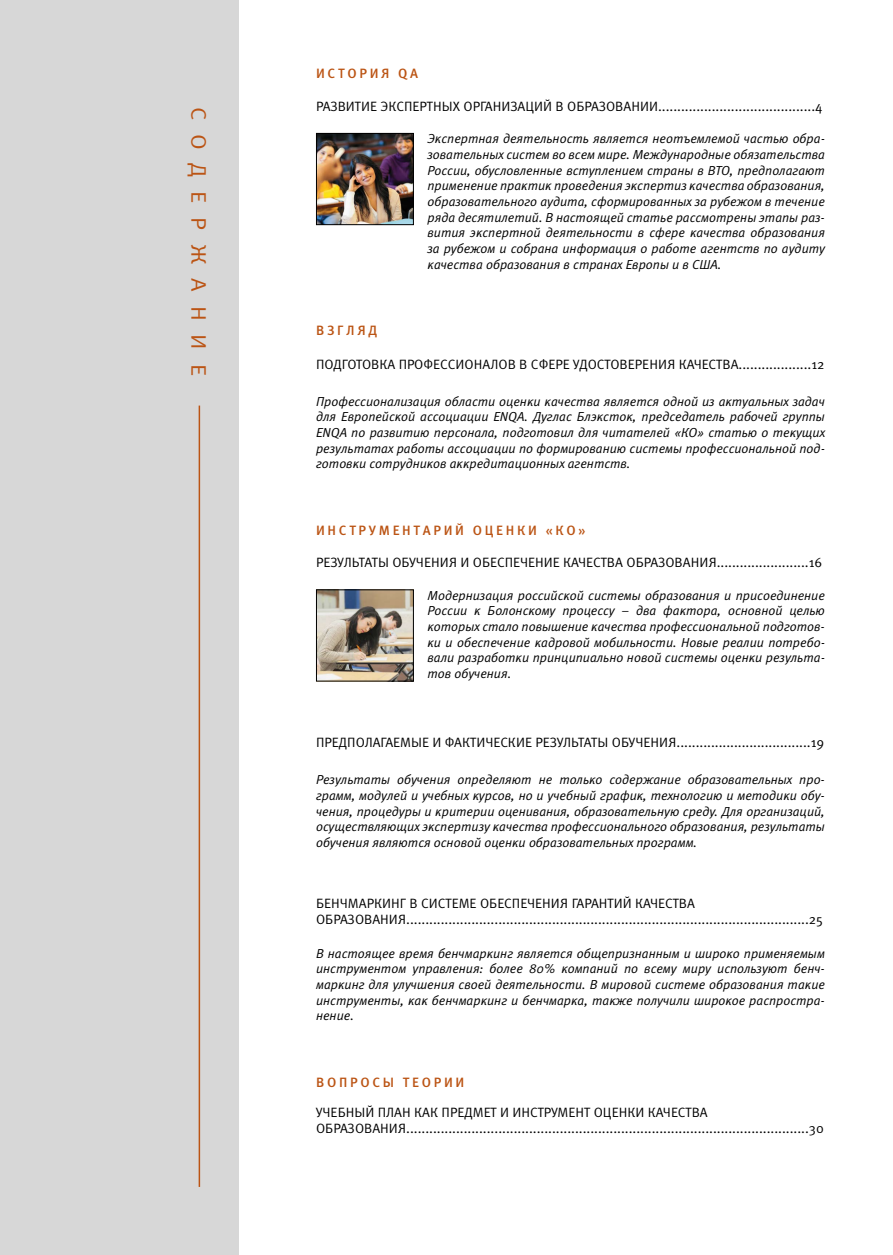
<style>
.page{position:relative;width:893px;height:1255px;background:#fff}
.page>*{position:absolute;margin:0;border:0;box-sizing:border-box;transform-origin:0 0}
.t1{font:21px "Meta Pro";letter-spacing:.6em;color:#bb5414;scale:1.1 1}
.t2{font:13.5px/16.2px "Meta Pro";color:#000}
.t3{font:500 13.5px "Meta Pro";letter-spacing:.2em;color:#bb5414}
.t4{font:italic 13.05px/15.6px "Meta Normal C";color:#000;text-align:justify}
</style>
<div class="page">
<div style="left:0;top:0;width:238px;height:1254px;background:#d7d7d7"></div>
<img style="left:318px;top:135px;width:94px;height:88px">
<div style="left:316px;top:133px;width:98px;height:92px;border:1px solid #000"></div>
<img style="left:318px;top:591px;width:94px;height:88px">
<div style="left:316px;top:589px;width:98px;height:92px;border:1px solid #000"></div>
<hr style="left:199px;top:405px;width:1px;height:781px;background:#bb5414">
<h1 class="t1" style="left:212px;top:106px;width:246px;rotate:90deg">СОДЕРЖАНИЕ</h1>
<p class="t3" style="left:316px;top:65px;width:104px">ИСТОРИЯ QA</p>
<p class="t2" style="left:316px;top:98px;width:508px">РАЗВИТИЕ ЭКСПЕРТНЫХ ОРГАНИЗАЦИЙ В ОБРАЗОВАНИИ.........................................4</p>
<p class="t4" style="left:427px;top:131px;width:399px">Экспертная деятельность является неотъемлемой частью обра&shy;зовательных систем во всем мире. Международные обязательства России, обусловленные вступлением страны в ВТО, предполагают применение практик проведения экспертиз качества образования, образовательного аудита, сформированных за рубежом в течение ряда десятилетий. В настоящей статье рассмотрены этапы раз&shy;вития экспертной деятельности в сфере качества образования за рубежом и собрана информация о работе агентств по аудиту качества образования в странах Европы и в США.</p>
<p class="t3" style="left:316px;top:322px;width:63px">ВЗГЛЯД</p>
<p class="t2" style="left:316px;top:356px;width:510px">ПОДГОТОВКА ПРОФЕССИОНАЛОВ В СФЕРЕ УДОСТОВЕРЕНИЯ КАЧЕСТВА...................12</p>
<p class="t4" style="left:316px;top:393px;width:510px">Профессионализация области оценки качества является одной из актуальных задач для Европейской ассоциации ENQA. Дуглас Блэксток, председатель рабочей группы ENQA по развитию персонала, подготовил для читателей «КО» статью о текущих результатах работы ассоциации по формированию системы профессиональной под&shy;готовки сотрудников аккредитационных агентств.</p>
<p class="t3" style="left:316px;top:521px;width:271px">ИНСТРУМЕНТАРИЙ ОЦЕНКИ «КО»</p>
<p class="t2" style="left:316px;top:554px;width:508px">РЕЗУЛЬТАТЫ ОБУЧЕНИЯ И ОБЕСПЕЧЕНИЕ КАЧЕСТВА ОБРАЗОВАНИЯ........................16</p>
<p class="t4" style="left:427px;top:587px;width:399px">Модернизация российской системы образования и присоединение России к Болонскому процессу – два фактора, основной целью которых стало повышение качества профессиональной подготов&shy;ки и обеспечение кадровой мобильности. Новые реалии потребо&shy;вали разработки принципиально новой системы оценки результа&shy;тов обучения.</p>
<p class="t2" style="left:316px;top:735px;width:510px">ПРЕДПОЛАГАЕМЫЕ И ФАКТИЧЕСКИЕ РЕЗУЛЬТАТЫ ОБУЧЕНИЯ...................................19</p>
<p class="t4" style="left:316px;top:772px;width:510px">Результаты обучения определяют не только содержание образовательных про&shy;грамм, модулей и учебных курсов, но и учебный график, технологию и методики обу&shy;чения, процедуры и критерии оценивания, образовательную среду. Для организаций, осуществляющих экспертизу качества профессионального образования, результаты обучения являются основой оценки образовательных программ.</p>
<p class="t2" style="left:316px;top:895px;width:508px">БЕНЧМАРКИНГ В СИСТЕМЕ ОБЕСПЕЧЕНИЯ ГАРАНТИЙ КАЧЕСТВА<br>ОБРАЗОВАНИЯ.........................................................................................................25</p>
<p class="t4" style="left:316px;top:945px;width:510px">В настоящее время бенчмаркинг является общепризнанным и широко применяемым инструментом управления: более 80% компаний по всему миру используют бенч&shy;маркинг для улучшения своей деятельности. В мировой системе образования такие инструменты, как бенчмаркинг и бенчмарка, также получили широкое распростра&shy;нение.</p>
<p class="t3" style="left:316px;top:1073px;width:150px">ВОПРОСЫ ТЕОРИИ</p>
<p class="t2" style="left:316px;top:1104px;width:509px">УЧЕБНЫЙ ПЛАН КАК ПРЕДМЕТ И ИНСТРУМЕНТ ОЦЕНКИ КАЧЕСТВА<br>ОБРАЗОВАНИЯ.........................................................................................................30</p>
</div>
